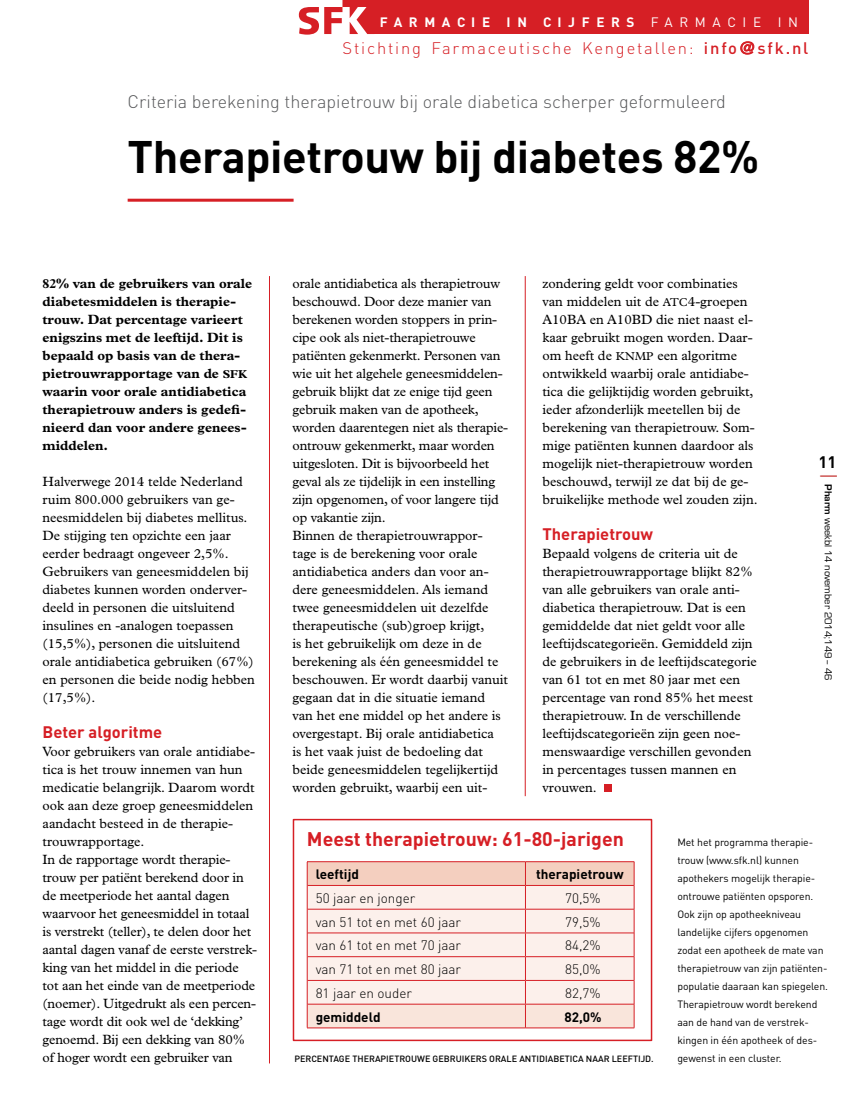
<style>
.page{position:relative;width:851px;height:1106px;background:#fff}
.page>*{position:absolute;margin:0;border:0;box-sizing:border-box;transform-origin:0 0}
.t1{font:700 45px "DIN";letter-spacing:-.01em;color:#000}
.t2{font:700 19.5px "DIN";color:#d61f25}
.t3{font:300 19.5px "DIN";color:#d61f25}
.t4{font:300 18px "DIN";color:#58595b}
.t5{font:300 16.5px "DIN";letter-spacing:.11em;color:#d61f25}
.t6{font:700 16.5px "DIN";color:#d61f25}
.t7{font:700 16.5px "DIN";color:#000}
.t8{font:13.5px/18px "Plantin Std";color:#000}
.t9{font:700 13.5px/18px "Plantin Std";color:#000}
.t10{font:300 13.5px "DIN";color:#000}
.t11{font:700 13.5px "DIN";color:#000}
.t12{font:700 13.5px "DIN";letter-spacing:.49em;color:#fff}
.t13{font:10.5px/18px "DIN";letter-spacing:-.01em;color:#000}
.t14{font:10.5px "Eurostile";color:#000}
.t15{font:500 9px "DIN";color:#000}
.s1{font-weight:400}
.s2{font-weight:500}
.s3{font-family:"Helvetica";font-weight:400}
.s4{font-family:"Plantin Std Bold SC850";font-weight:400;font-size:11.55px}
.s5{font-family:"Plantin Std SC850";font-size:11.55px}
.s6{font-family:"Plantin Std SC850"}
.s7{font-weight:700}
</style>
<div class="page">
<hr style="left:128px;top:199px;width:165px;height:3px;background:#d61f25">
<div style="left:372px;top:0;width:436px;height:34px;background:#d61f25"></div>
<svg style="left:299px;top:0;width:73px;height:35px"></svg>
<svg style="left:740px;top:41px;width:14px;height:13px"></svg>
<div style="left:603px;top:784px;width:8px;height:8px;background:#d61f25"></div>
<hr style="left:307px;top:1027px;width:218px;height:1px;background:#d61f25">
<hr style="left:525px;top:1027px;width:109px;height:1px;background:#d61f25">
<svg style="left:307px;top:861px;width:327px;height:166px;background:#f8dfd9"></svg>
<div style="left:293px;top:819px;width:359px;height:222px;border:2px solid #d61f25"></div>
<hr style="left:525px;top:276px;width:1px;height:520px;background:#d61f25">
<hr style="left:269px;top:276px;width:1px;height:787px;background:#d61f25">
<p class="t12" style="left:380px;top:13px;width:419px">farmacie in cijfers <span class="s1">farmacie in</span></p>
<p class="t5" style="left:342px;top:37px;width:467px">Stichting Farmaceutische Kengetallen: <span class="s2">INFO</span><span class="s3">@</span><span class="s2">SFK.NL</span></p>
<h3 class="t4" style="left:128px;top:89px;width:599px">Criteria berekening therapietrouw bij orale diabetica scherper geformuleerd</h3>
<h1 class="t1" style="left:128px;top:126px;width:633px">Therapietrouw bij diabetes 82%</h1>
<p class="t9" style="left:43px;top:274px;width:211px">82% van de gebruikers van orale diabetesmiddelen is therapie&shy;trouw. Dat percentage varieert enigszins met de leeftijd. Dit is bepaald op basis van de thera&shy;pietrouwrapportage van de <span class="s4">sfk </span>waarin voor orale antidiabetica therapietrouw anders is gedefi&shy;nieerd dan voor andere genees&shy;middelen.</p>
<p class="t8" style="left:43px;top:473px;width:214px">Halverwege 2014 telde Nederland ruim 800.000 gebruikers van ge&shy;neesmiddelen bij diabetes mellitus.<br>De stijging ten opzichte een jaar eerder bedraagt ongeveer 2,5%.<br>Gebruikers van geneesmiddelen bij diabetes kunnen worden onderver&shy;deeld in personen die uitsluitend insulines en -analogen toepassen (15,5%), personen die uitsluitend orale antidiabetica gebruiken (67%) en personen die beide nodig hebben (17,5%).</p>
<p class="t6" style="left:43px;top:721px;width:121px">Beter algoritme</p>
<p class="t8" style="left:43px;top:743px;width:216px">Voor gebruikers van orale antidiabe&shy;tica is het trouw innemen van hun medicatie belangrijk. Daarom wordt ook aan deze groep geneesmiddelen aandacht besteed in de therapie&shy;trouwrapportage.<br>In de rapportage wordt therapie&shy;trouw per patiënt berekend door in de meetperiode het aantal dagen waarvoor het geneesmiddel in totaal is verstrekt (teller), te delen door het aantal dagen vanaf de eerste verstrek&shy;king van het middel in die periode tot aan het einde van de meetperiode (noemer). Uitgedrukt als een percen&shy;tage wordt dit ook wel de ‘dekking’ genoemd. Bij een dekking van 80% of hoger wordt een gebruiker van</p>
<p class="t8" style="left:292px;top:274px;width:217px">orale antidiabetica als therapietrouw beschouwd. Door deze manier van berekenen worden stoppers in prin&shy;cipe ook als niet-therapietrouwe patiënten gekenmerkt. Personen van wie uit het algehele geneesmiddelen&shy;gebruik blijkt dat ze enige tijd geen gebruik maken van de apotheek, worden daarentegen niet als therapie&shy;ontrouw gekenmerkt, maar worden uitgesloten. Dit is bijvoorbeeld het geval als ze tijdelijk in een instelling zijn opgenomen, of voor langere tijd op vakantie zijn.<br>Binnen de therapietrouwrappor&shy;tage is de berekening voor orale antidiabetica anders dan voor an&shy;dere geneesmiddelen. Als iemand twee geneesmiddelen uit dezelfde therapeutische (sub)groep krijgt,<br>is het gebruikelijk om deze in de berekening als één geneesmiddel te beschouwen. Er wordt daarbij vanuit gegaan dat in die situatie iemand van het ene middel op het andere is overgestapt. Bij orale antidiabetica<br>is het vaak juist de bedoeling dat beide geneesmiddelen tegelijkertijd worden gebruikt, waarbij een uit-</p>
<p class="t8" style="left:542px;top:274px;width:217px">zondering geldt voor combinaties van middelen uit de <span class="s5">ATC</span><span class="s6">4</span>-groepen A10BA en A10BD die niet naast el&shy;kaar gebruikt mogen worden. Daar&shy;om heeft de <span class="s5">KNMP</span> een algoritme ontwikkeld waarbij orale antidiabe&shy;tica die gelijktijdig worden gebruikt, ieder afzonderlijk meetellen bij de berekening van therapietrouw. Som&shy;mige patiënten kunnen daardoor als mogelijk niet-therapietrouw worden beschouwd, terwijl ze dat bij de ge&shy;bruikelijke methode wel zouden zijn.</p>
<p class="t6" style="left:542px;top:523px;width:112px">Therapietrouw</p>
<p class="t8" style="left:542px;top:545px;width:216px">Bepaald volgens de criteria uit de therapietrouwrapportage blijkt 82% van alle gebruikers van orale anti&shy;diabetica therapietrouw. Dat is een gemiddelde dat niet geldt voor alle leeftijdscategorieën. Gemiddeld zijn de gebruikers in de leeftijdscategorie van 61 tot en met 80 jaar met een percentage van rond 85% het meest therapietrouw. In de verschillende leeftijdscategorieën zijn geen noe&shy;menswaardige verschillen gevonden in percentages tussen mannen en vrouwen.</p>
<p class="t7" style="left:818px;top:451px;width:19px">11</p>
<h2 class="t3" style="left:842px;top:473px;width:8px;rotate:90deg">|</h2>
<p class="t14" style="left:834px;top:484px;width:197px;rotate:90deg"><span class="s7">Pharm</span> weekbl 14 november 2014;149– 46</p>
<h2 class="t2" style="left:307px;top:826px;width:318px">Meest therapietrouw: 61-80-jarigen</h2>
<p class="t11" style="left:316px;top:865px;width:45px">leeftijd</p>
<p class="t11" style="left:536px;top:865px;width:89px">therapietrouw</p>
<p class="t10" style="left:316px;top:889px;width:101px">50 jaar en jonger</p>
<p class="t10" style="left:565px;top:889px;width:37px">70,5%</p>
<p class="t10" style="left:315px;top:912px;width:147px">van 51 tot en met 60 jaar</p>
<p class="t10" style="left:565px;top:912px;width:37px">79,5%</p>
<p class="t10" style="left:315px;top:936px;width:147px">van 61 tot en met 70 jaar</p>
<p class="t10" style="left:565px;top:936px;width:37px">84,2%</p>
<p class="t10" style="left:315px;top:960px;width:147px">van 71 tot en met 80 jaar</p>
<p class="t10" style="left:565px;top:960px;width:37px">85,0%</p>
<p class="t10" style="left:315px;top:983px;width:98px">81 jaar en ouder</p>
<p class="t10" style="left:565px;top:983px;width:37px">82,7%</p>
<p class="t11" style="left:315px;top:1007px;width:66px">gemiddeld</p>
<p class="t11" style="left:564px;top:1007px;width:39px">82,0%</p>
<p class="t15" style="left:294px;top:1053px;width:361px">PERCENTAGE THERAPIETROUWE GEBRUIKERS ORALE ANTIDIABETICA NAAR LEEFTIJD.</p>
<p class="t13" style="left:677px;top:833px;width:152px">Met het programma therapie&shy;trouw (www.sfk.nl) kunnen apothekers mogelijk therapie&shy;ontrouwe patiënten opsporen.<br>Ook zijn op apotheekniveau landelijke cijfers opgenomen zodat een apotheek de mate van therapietrouw van zijn patiënten&shy;populatie daaraan kan spiegelen.<br>Therapietrouw wordt berekend aan de hand van de verstrek&shy;kingen in één apotheek of des&shy;gewenst in een cluster.</p>
</div>
